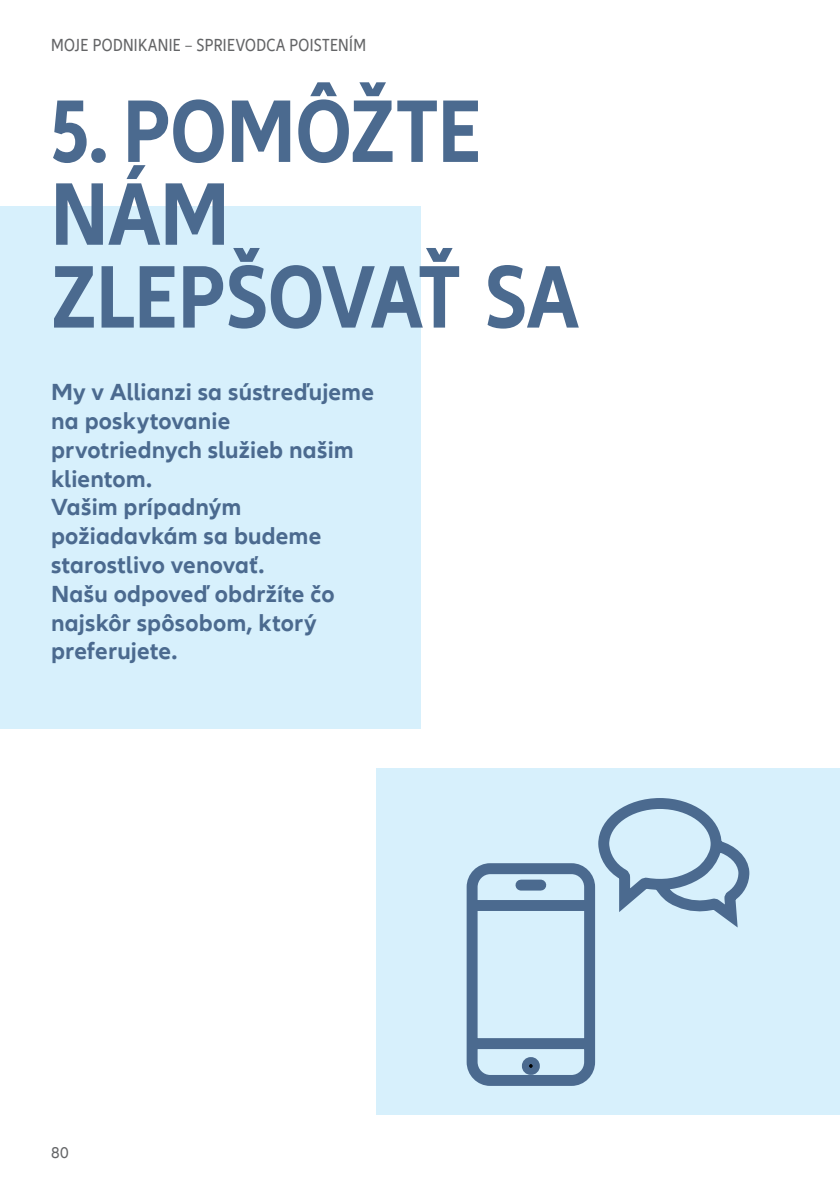
<style>
.page{position:relative;width:840px;height:1191px;background:#fff}
.page>*{position:absolute;margin:0;border:0;box-sizing:border-box;transform-origin:0 0}
.t1{font:700 condensed 92px/82.8px "Allianz Neo";letter-spacing:-.005em;color:#4b6a8f}
.t2{font:700 24px/28.8px "Allianz Neo";letter-spacing:.01em;color:#4b6a8f}
.t3{font:condensed 18px "Allianz Neo";letter-spacing:.02em;color:#636466}
.t4{font:16px "Allianz Neo";color:#636466}
</style>
<div class="page">
<div style="left:0;top:207px;width:420px;height:522px;background:#d7f0fc"></div>
<div style="left:376px;top:768px;width:463px;height:347px;background:#d7f0fc"></div>
<svg style="left:466px;top:798px;width:284px;height:288px"></svg>
<p class="t3" style="left:51px;top:35px;width:316px">MOJE PODNIKANIE – SPRIEVODCA POISTENÍM</p>
<h1 class="t1" style="left:51px;top:92px;width:529px">5. POMÔŽTE<br>NÁM<br>ZLEPŠOVAŤ SA</h1>
<p class="t2" style="left:51px;top:378px;width:324px">My v Allianzi sa sústreďujeme na poskytovanie prvotriednych služieb našim klientom.<br>Vašim prípadným požiadavkám sa budeme starostlivo venovať.<br>Našu odpoveď obdržíte čo najskôr spôsobom, ktorý preferujete.</p>
<p class="t4" style="left:51px;top:1143px;width:19px">80</p>
</div>
